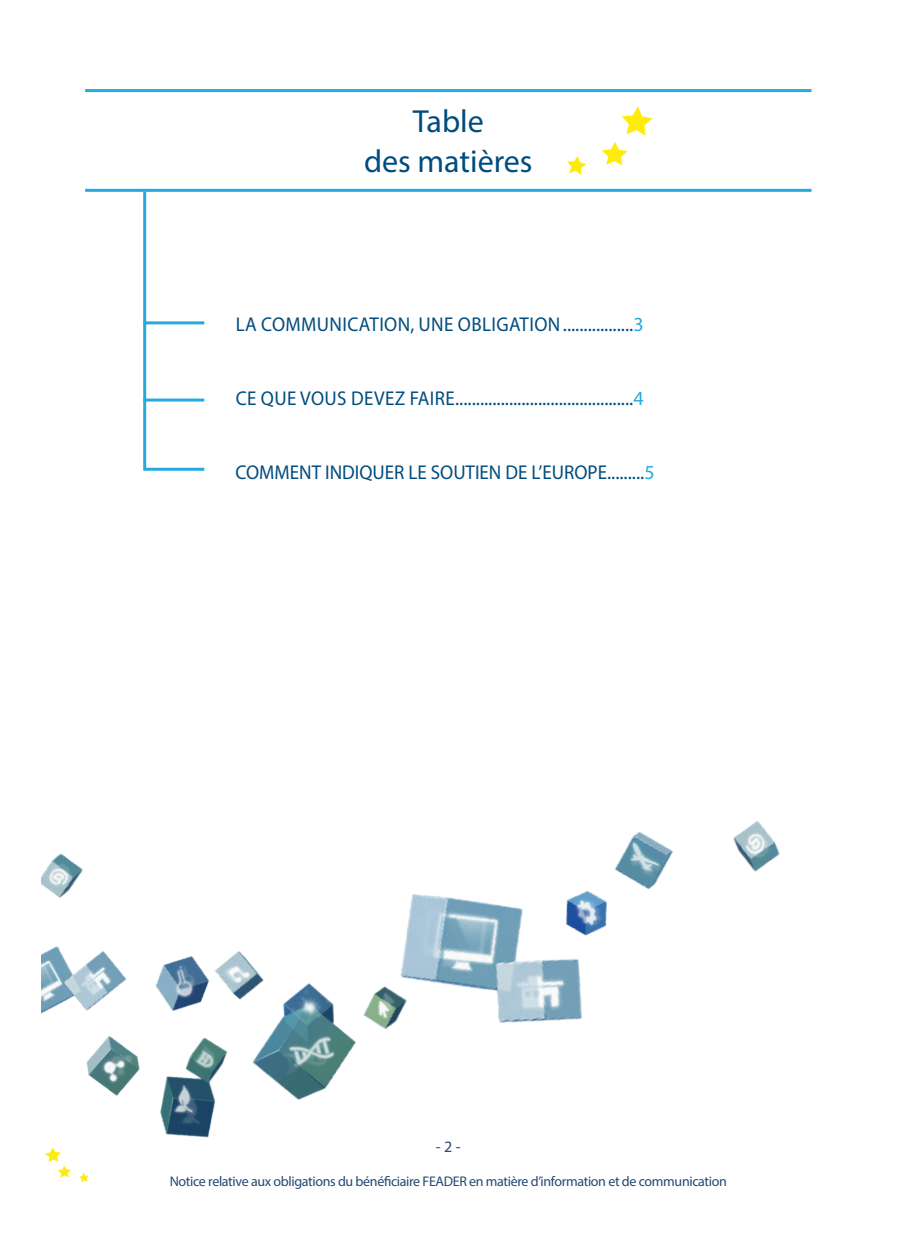
<style>
.page{position:relative;width:908px;height:1248px;background:#fff}
.page>*{position:absolute;margin:0;border:0;box-sizing:border-box;transform-origin:0 0}
.t1{font:32px/40px "Myriad Pro";color:#014c7e;text-align:center}
.sous-titre{font:20px "Myriad Pro";letter-spacing:.02em;color:#014c7e;scale:.95 1}
.sous-titre-2{font:20px "Myriad Pro";color:#014c7e;scale:.95 1}
.t2{font:16px "Myriad Pro";color:#254874}
.t3{font:14px "Myriad Pro";letter-spacing:-.025em;color:#254874}
.s1{color:#24aae1}
</style>
<div class="page">
<img style="left:41px;top:853px;width:301px;height:330px">
<img style="left:733px;top:821px;width:47px;height:51px">
<img style="left:342px;top:894px;width:240px;height:169px">
<img style="left:502px;top:832px;width:171px;height:142px">
<hr style="left:85px;top:89px;width:726px;height:3px;background:#24aae1">
<hr style="left:85px;top:189px;width:726px;height:3px;background:#24aae1">
<svg style="left:621px;top:106px;width:31px;height:30px"></svg>
<svg style="left:567px;top:156px;width:19px;height:19px"></svg>
<svg style="left:602px;top:142px;width:25px;height:23px"></svg>
<svg style="left:142px;top:188px;width:65px;height:283px"></svg>
<hr style="left:143px;top:398px;width:61px;height:3px;background:#24aae1">
<hr style="left:143px;top:321px;width:61px;height:3px;background:#24aae1">
<svg style="left:97px;top:1161px;width:245px;height:1px"></svg>
<p class="t1" style="left:364px;top:100px;width:170px">Table<br>des matières</p>
<p class="sous-titre" style="left:235px;top:312px;width:431px">LA COMMUNICATION, UNE OBLIGATION.................<span class="s1">3</span></p>
<p class="sous-titre" style="left:235px;top:385px;width:431px">CE QUE VOUS DEVEZ FAIRE...........................................<span class="s1">4</span></p>
<p class="sous-titre-2" style="left:235px;top:459px;width:442px">COMMENT INDIQUER LE SOUTIEN DE L’EUROPE.........<span class="s1">5</span></p>
<p class="t2" style="left:435px;top:1136px;width:26px">-2-</p>
<p class="t3" style="left:170px;top:1172px;width:558px">Notice relative aux obligations du bénéficiaire FEADER en matière d’information et de communication</p>
</div>
